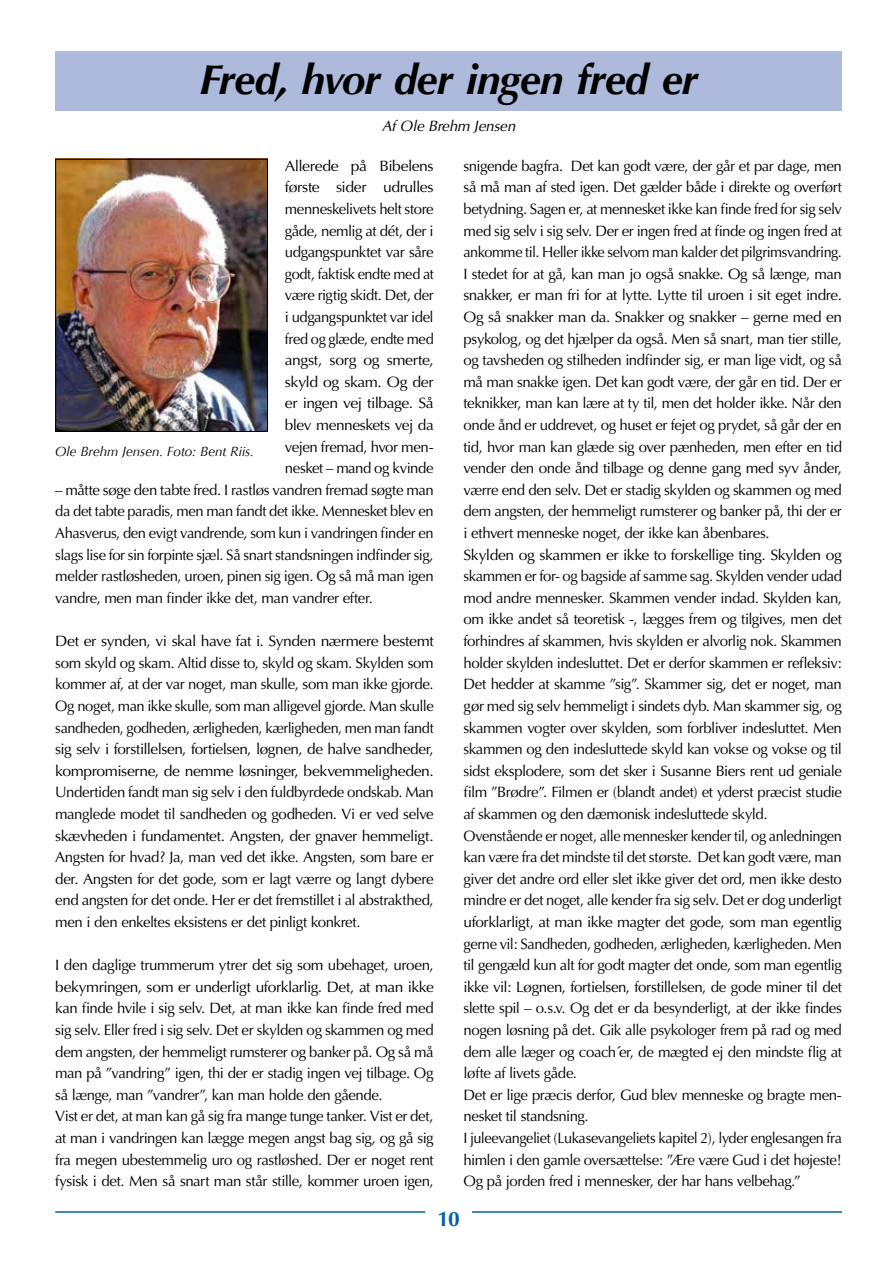
<style>
.page{position:relative;width:893px;height:1263px;background:#fff}
.page>*{position:absolute;margin:0;border:0;box-sizing:border-box;transform-origin:0 0}
.t1{font:italic 700 42px "Optima";letter-spacing:-.025em;color:#000}
.t2{font:700 21px "Optima";color:#0061a9}
.t3{font:15px/21.6px "Optima";letter-spacing:-.025em;color:#000}
.t4{font:15px/21.6px "Optima";letter-spacing:-.025em;color:#000;text-align:justify;scale:1.05 1}
.t5{font:italic 15px "Optima";letter-spacing:-.005em;color:#000}
.t6{font:italic 13.5px "Optima";color:#000}
</style>
<div class="page">
<img style="left:57px;top:161px;width:209px;height:269px">
<div style="left:55px;top:159px;width:213px;height:273px;border:1px solid #000"></div>
<div style="left:55px;top:51px;width:787px;height:60px;background:#aebadc"></div>
<hr style="left:55px;top:1211px;width:370px;height:2px;background:#0061a9">
<hr style="left:472px;top:1211px;width:370px;height:2px;background:#0061a9">
<h1 class="t1" style="left:199px;top:55px;width:501px">Fred, hvor der ingen fred er</h1>
<p class="t5" style="left:382px;top:118px;width:135px">Af Ole Brehm Jensen</p>
<p class="t3" style="left:463px;top:155px;width:380px">snigende bagfra. Det kan godt være, der går et par dage, men så må man af sted igen. Det gælder både i direkte og overført betydning. Sagen er, at mennesket ikke kan finde fred for sig selv med sig selv i sig selv. Der er ingen fred at finde og ingen fred at ankomme til. Heller ikke selvom man kalder det pilgrimsvandring.<br>I stedet for at gå, kan man jo også snakke. Og så længe, man snakker, er man fri for at lytte. Lytte til uroen i sit eget indre.<br>Og så snakker man da. Snakker og snakker – gerne med en psykolog, og det hjælper da også. Men så snart, man tier stille, og tavsheden og stilheden indfinder sig, er man lige vidt, og så må man snakke igen. Det kan godt være, der går en tid. Der er teknikker, man kan lære at ty til, men det holder ikke. Når den onde ånd er uddrevet, og huset er fejet og prydet, så går der en tid, hvor man kan glæde sig over pænheden, men efter en tid vender den onde ånd tilbage og denne gang med syv ånder, værre end den selv. Det er stadig skylden og skammen og med dem angsten, der hemmeligt rumsterer og banker på, thi der er i ethvert menneske noget, der ikke kan åbenbares.<br>Skylden og skammen er ikke to forskellige ting. Skylden og skammen er for- og bagside af samme sag. Skylden vender udad mod andre mennesker. Skammen vender indad. Skylden kan, om ikke andet så teoretisk -, lægges frem og tilgives, men det forhindres af skammen, hvis skylden er alvorlig nok. Skammen holder skylden indesluttet. Det er derfor skammen er refleksiv:<br>Det hedder at skamme ”sig”. Skammer sig, det er noget, man gør med sig selv hemmeligt i sindets dyb. Man skammer sig, og skammen vogter over skylden, som forbliver indesluttet. Men skammen og den indesluttede skyld kan vokse og vokse og til sidst eksplodere, som det sker i Susanne Biers rent ud geniale film ”Brødre”. Filmen er (blandt andet) et yderst præcist studie af skammen og den dæmonisk indesluttede skyld.<br>Ovenstående er noget, alle mennesker kender til, og anledningen kan være fra det mindste til det største. Det kan godt være, man giver det andre ord eller slet ikke giver det ord, men ikke desto mindre er det noget, alle kender fra sig selv. Det er dog underligt uforklarligt, at man ikke magter det gode, som man egentlig gerne vil: Sandheden, godheden, ærligheden, kærligheden. Men til gengæld kun alt for godt magter det onde, som man egentlig ikke vil: Løgnen, fortielsen, forstillelsen, de gode miner til det slette spil – o.s.v. Og det er da besynderligt, at der ikke findes nogen løsning på det. Gik alle psykologer frem på rad og med dem alle læger og coach´er, de mægted ej den mindste flig at løfte af livets gåde.<br>Det er lige præcis derfor, Gud blev menneske og bragte men&shy;nesket til standsning.<br>I juleevangeliet (Lukasevangeliets kapitel 2), lyder englesangen fra himlen i den gamle oversættelse: ”Ære være Gud i det højeste!<br>Og på jorden fred i mennesker, der har hans velbehag.”</p>
<p class="t4" style="left:285px;top:155px;width:143px">Allerede på Bibelens første sider udrulles menneskelivets helt store gåde, nemlig at dét, der i udgangspunktet var såre godt, faktisk endte med at være rigtig skidt. Det, der i udgangspunktet var idel fred og glæde, endte med angst, sorg og smerte, skyld og skam. Og der er ingen vej tilbage. Så blev menneskets vej da vejen fremad, hvor men&shy;nesket – mand og kvinde</p>
<p class="t3" style="left:55px;top:479px;width:380px;text-align:justify">– måtte søge den tabte fred. I rastløs vandren fremad søgte man da det tabte paradis, men man fandt det ikke. Mennesket blev en Ahasverus, den evigt vandrende, som kun i vandringen finder en slags lise for sin forpinte sjæl. Så snart standsningen indfinder sig, melder rastløsheden, uroen, pinen sig igen. Og så må man igen vandre, men man finder ikke det, man vandrer efter.</p>
<p class="t4" style="left:55px;top:630px;width:362px">Det er synden, vi skal have fat i. Synden nærmere bestemt som skyld og skam. Altid disse to, skyld og skam. Skylden som kommer af, at der var noget, man skulle, som man ikke gjorde.<br>Og noget, man ikke skulle, som man alligevel gjorde. Man skulle sandheden, godheden, ærligheden, kærligheden, men man fandt sig selv i forstillelsen, fortielsen, løgnen, de halve sandheder, kompromiserne, de nemme løsninger, bekvemmeligheden.<br>Undertiden fandt man sig selv i den fuldbyrdede ondskab. Man manglede modet til sandheden og godheden. Vi er ved selve skævheden i fundamentet. Angsten, der gnaver hemmeligt.<br>Angsten for hvad? Ja, man ved det ikke. Angsten, som bare er der. Angsten for det gode, som er lagt værre og langt dybere end angsten for det onde. Her er det fremstillet i al abstrakthed, men i den enkeltes eksistens er det pinligt konkret.</p>
<p class="t3" style="left:55px;top:954px;width:380px">I den daglige trummerum ytrer det sig som ubehaget, uroen, bekymringen, som er underligt uforklarlig. Det, at man ikke kan finde hvile i sig selv. Det, at man ikke kan finde fred med sig selv. Eller fred i sig selv. Det er skylden og skammen og med dem angsten, der hemmeligt rumsterer og banker på. Og så må man på ”vandring” igen, thi der er stadig ingen vej tilbage. Og så længe, man ”vandrer”, kan man holde den gående.<br>Vist er det, at man kan gå sig fra mange tunge tanker. Vist er det, at man i vandringen kan lægge megen angst bag sig, og gå sig fra megen ubestemmelig uro og rastløshed. Der er noget rent fysisk i det. Men så snart man står stille, kommer uroen igen,</p>
<p class="t6" style="left:55px;top:444px;width:200px">Ole Brehm Jensen. Foto: Bent Riis.</p>
<h2 class="t2" style="left:438px;top:1206px;width:24px">10</h2>
</div>
